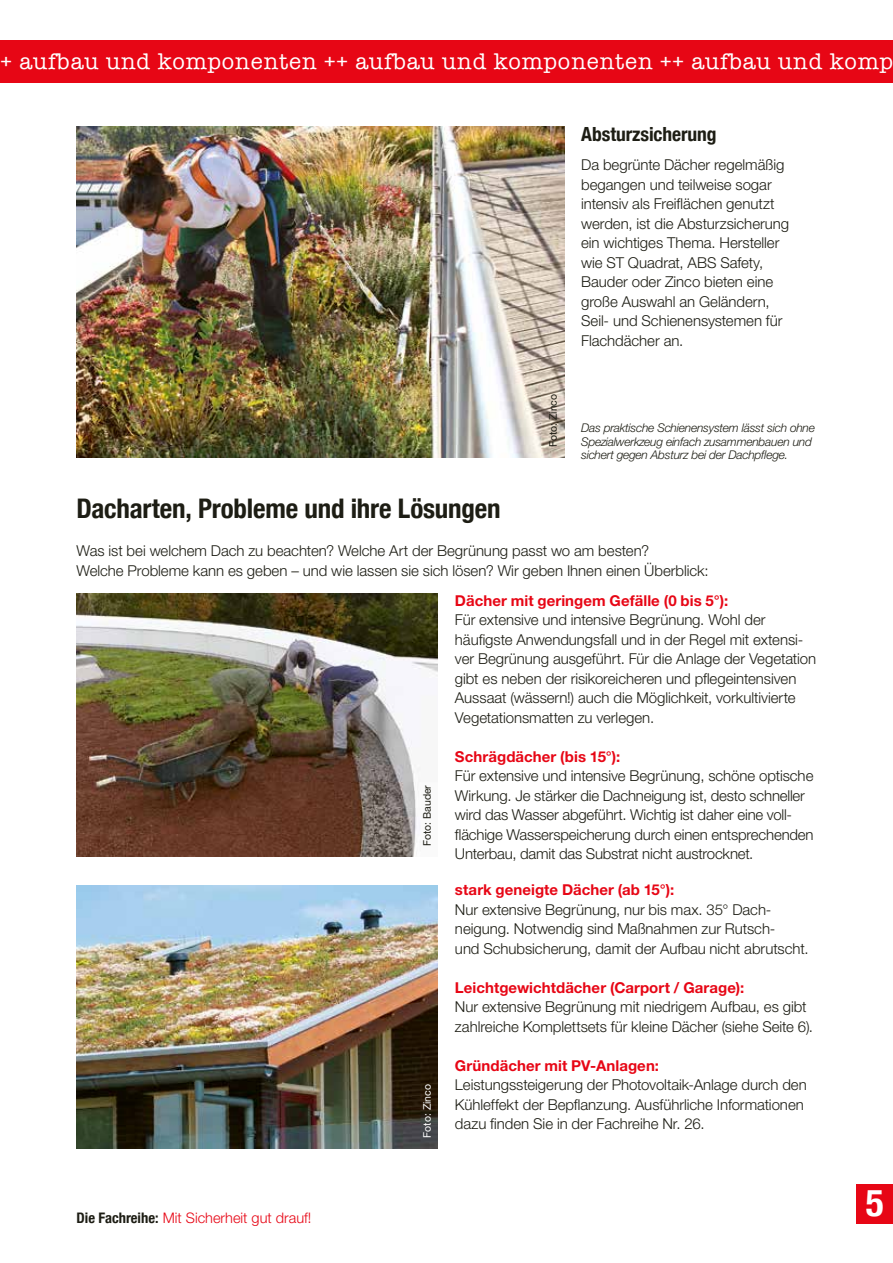
<style>
.page{position:relative;width:893px;height:1263px;background:#fff}
.page>*{position:absolute;margin:0;border:0;box-sizing:border-box;transform-origin:0 0}
.t1{font:700 condensed 37.5px "Helvetica Neue";color:#fff}
.t2{font:700 condensed 27px "Helvetica Neue";letter-spacing:-.01em;color:#1d1d14}
.t3{font:22.8px "American Typewriter";letter-spacing:.04em;color:#fff}
.t4{font:700 condensed 19.5px "Helvetica Neue";letter-spacing:-.005em;color:#1d1d14}
.t5{font:300 15px/19.5px "Helvetica Neue";letter-spacing:-.005em;color:#1d1d14}
.t6{font:700 15px "Helvetica Neue";letter-spacing:.005em;color:#e70615}
.t7{font:300 14.55px "Helvetica Neue";color:#e70615}
.t8{font:italic 300 12px/13.5px "Helvetica Neue";letter-spacing:-.02em;color:#1d1d14}
.t9{font:10.5px "Helvetica Neue";color:#1d1d14}
.t10{font:10.5px "Helvetica Neue";color:#fff}
.s1{font-weight:700;font-stretch:condensed;color:#1d1d14}
</style>
<div class="page">
<img style="left:77px;top:126px;width:487px;height:332px">
<img style="left:77px;top:594px;width:361px;height:263px">
<img style="left:77px;top:885px;width:361px;height:263px">
<div style="left:856px;top:1184px;width:37px;height:40px;background:#e70615"></div>
<div style="left:0;top:40px;width:893px;height:43px;background:#e70615"></div>
<h3 class="t3" style="left:0;top:44px;width:894px">+ aufbau und komponenten ++ aufbau und komponenten ++ aufbau und komp</h3>
<h2 class="t2" style="left:77px;top:492px;width:425px">Dacharten, Probleme und ihre Lösungen</h2>
<p class="t9" style="left:547px;top:447px;width:55px;rotate:-90deg">Foto: Zinco</p>
<h3 class="t4" style="left:581px;top:122px;width:137px">Absturzsicherung</h3>
<p class="t5" style="left:581px;top:155px;width:210px">Da begrünte Dächer regelmäßig begangen und teilweise sogar intensiv als Freiflächen genutzt werden, ist die Absturzsicherung ein wichtiges Thema. Hersteller wie ST Quadrat, ABS Safety,<br>Bauder oder Zinco bieten eine große Auswahl an Geländern,<br>Seil- und Schienensystemen für<br>Flachdächer an.</p>
<p class="t8" style="left:581px;top:421px;width:235px">Das praktische Schienensystem lässt sich ohne<br>Spezialwerkzeug einfach zusammenbauen und sichert gegen Absturz bei der Dachpflege.</p>
<p class="t5" style="left:77px;top:541px;width:634px">Was ist bei welchem Dach zu beachten? Welche Art der Begrünung passt wo am besten?<br>Welche Probleme kann es geben – und wie lassen sie sich lösen? Wir geben Ihnen einen Überblick:</p>
<p class="t6" style="left:455px;top:591px;width:275px">Dächer mit geringem Gefälle (0 bis 5°):</p>
<p class="t5" style="left:455px;top:610px;width:363px">Für extensive und intensive Begrünung. Wohl der häufigste Anwendungsfall und in der Regel mit extensi&shy;ver Begrünung ausgeführt. Für die Anlage der Vegetation gibt es neben der risikoreicheren und pflegeintensiven Aussaat (wässern!) auch die Möglichkeit, vorkultivierte Vegetationsmatten zu verlegen.</p>
<p class="t6" style="left:455px;top:747px;width:167px">Schrägdächer (bis 15°):</p>
<p class="t5" style="left:455px;top:766px;width:360px">Für extensive und intensive Begrünung, schöne optische Wirkung. Je stärker die Dachneigung ist, desto schneller wird das Wasser abgeführt. Wichtig ist daher eine voll&shy;flächige Wasserspeicherung durch einen entsprechenden Unterbau, damit das Substrat nicht austrocknet.</p>
<p class="t6" style="left:455px;top:880px;width:221px">stark geneigte Dächer (ab 15°):</p>
<p class="t5" style="left:455px;top:899px;width:355px">Nur extensive Begrünung, nur bis max. 35° Dach&shy;neigung. Notwendig sind Maßnahmen zur Rutsch-<br>und Schubsicherung, damit der Aufbau nicht abrutscht.</p>
<p class="t6" style="left:455px;top:978px;width:291px">Leichtgewichtdächer (Carport / Garage):</p>
<p class="t5" style="left:455px;top:997px;width:360px">Nur extensive Begrünung mit niedrigem Aufbau, es gibt zahlreiche Komplettsets für kleine Dächer (siehe Seite 6).</p>
<p class="t6" style="left:455px;top:1056px;width:206px">Gründächer mit PV-Anlagen:</p>
<p class="t5" style="left:455px;top:1075px;width:353px">Leistungssteigerung der Photovoltaik-Anlage durch den<br>Kühleffekt der Bepflanzung. Ausführliche Informationen dazu finden Sie in der Fachreihe Nr. 26.</p>
<p class="t9" style="left:421px;top:846px;width:63px;rotate:-90deg">Foto: Bauder</p>
<p class="t10" style="left:421px;top:1138px;width:55px;rotate:-90deg">Foto: Zinco</p>
<p class="t7" style="left:77px;top:1209px;width:236px"><span class="s1">Die Fachreihe:</span> Mit Sicherheit gut drauf!</p>
<h1 class="t1" style="left:866px;top:1180px;width:19px">5</h1>
</div>
